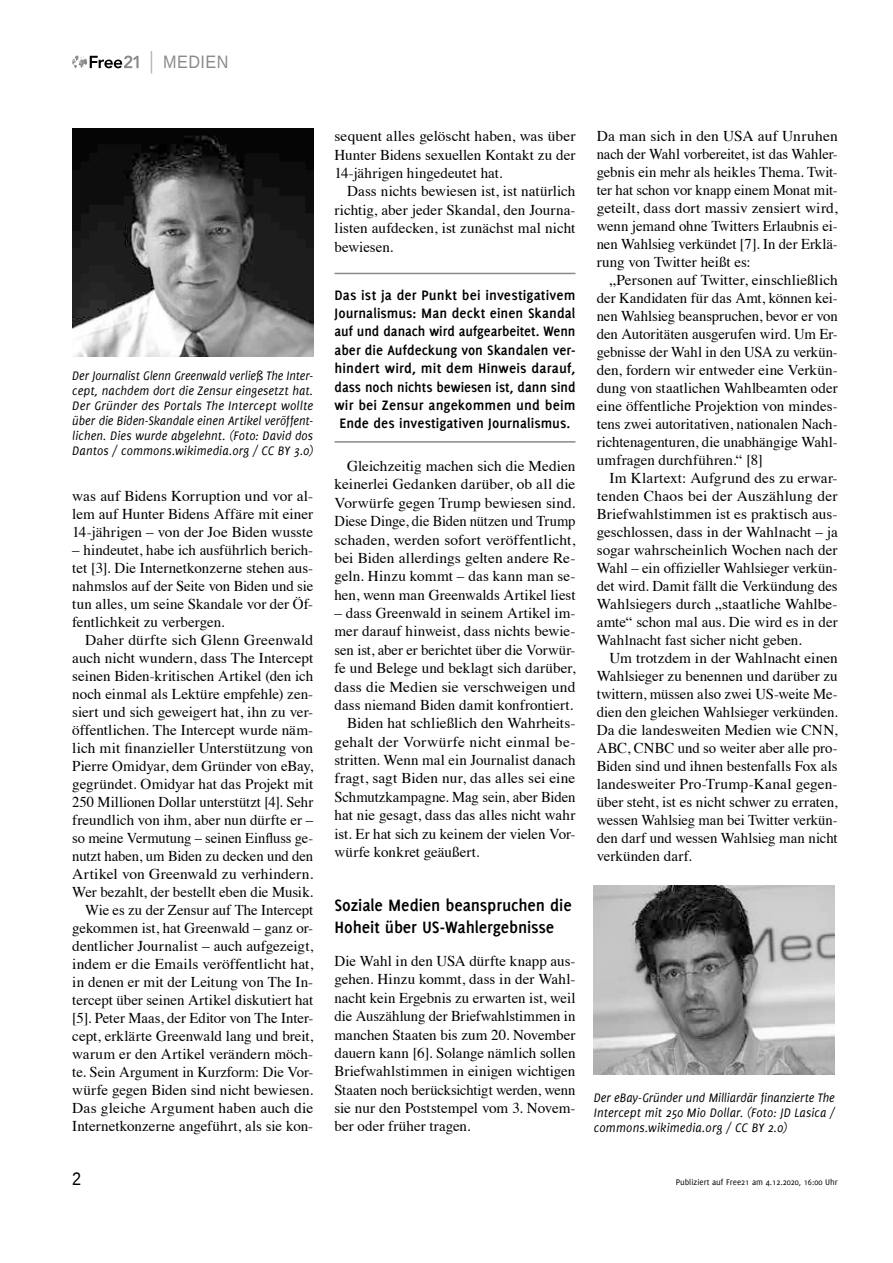
<style>
.page{position:relative;width:893px;height:1263px;background:#fff}
.page>*{position:absolute;margin:0;border:0;box-sizing:border-box;transform-origin:0 0}
.t1{font:700 18px/21.3px "Delicious";letter-spacing:-.005em;color:#000}
.t2{font:18px "Liberation Sans";letter-spacing:.03em;color:#8a8a8a;scale:.9 1}
.t3{font:18px "Liberation Sans";color:#000;scale:.9 1}
.t4{font:15px/18px "Times";color:#000;text-align:justify}
.t5{font:700 15px/18.3px "Delicious";letter-spacing:.005em;color:#000;text-align:center}
.t6{font:15px "Times";letter-spacing:.02em;color:#000}
.t7{font:italic 13.5px/15px "Delicious";letter-spacing:.01em;color:#000;text-align:justify;scale:.94 1}
.t8{font:9px "Delicious";color:#000}
</style>
<div class="page">
<svg style="left:72px;top:55px;width:67px;height:13px"></svg>
<svg style="left:151px;top:51px;width:1px;height:23px"></svg>
<hr style="left:334px;top:273px;width:241px;height:1px;background:#8a8a8a">
<hr style="left:334px;top:441px;width:241px;height:2px;background:#8a8a8a">
<img style="left:594px;top:885px;width:241px;height:190px">
<img style="left:72px;top:129px;width:241px;height:227px">
<p class="t2" style="left:163px;top:52px;width:74px">MEDIEN</p>
<p class="t7" style="left:72px;top:368px;width:258px">Der Journalist Glenn Greenwald verließ The Inter&shy;cept, nachdem dort die Zensur eingesetzt hat.<br>Der Gründer des Portals The Intercept wollte über die Biden-Skandale einen Artikel veröffent&shy;lichen. Dies wurde abgelehnt. (Foto: David dos Dantos / commons.wikimedia.org / CC BY 3.0)</p>
<p class="t4" style="left:72px;top:486px;width:242px">was auf Bidens Korruption und vor al&shy;lem auf Hunter Bidens Affäre mit einer 14-jährigen – von der Joe Biden wusste</p>
<p class="t4" style="left:72px;top:540px;width:242px">– hindeutet, habe ich ausführlich berich&shy;tet [3]. Die Internetkonzerne stehen aus&shy;nahmslos auf der Seite von Biden und sie tun alles, um seine Skandale vor der Öf&shy;fentlichkeit zu verbergen.</p>
<p class="t4" style="left:72px;top:630px;width:242px;text-align:right">Daher dürfte sich Glenn Greenwald auch nicht wundern, dass The Intercept seinen Biden-kritischen Artikel (den ich noch einmal als Lektüre empfehle) zen&shy;siert und sich geweigert hat, ihn zu ver&shy;öffentlichen. The Intercept wurde näm&shy;lich mit finanzieller Unterstützung von Pierre Omidyar, dem Gründer von eBay, gegründet. Omidyar hat das Projekt mit 250 Millionen Dollar unterstützt [4]. Sehr freundlich von ihm, aber nun dürfte er – so meine Vermutung – seinen Einfluss ge&shy;nutzt haben, um Biden zu decken und den Artikel von Greenwald zu verhindern.<br>Wer bezahlt, der bestellt eben die Musik.<br>Wie es zu der Zensur auf The Intercept gekommen ist, hat Greenwald – ganz or&shy;dentlicher Journalist – auch aufgezeigt, indem er die Emails veröffentlicht hat, in denen er mit der Leitung von The In&shy;tercept über seinen Artikel diskutiert hat [5]. Peter Maas, der Editor von The Inter&shy;cept, erklärte Greenwald lang und breit, warum er den Artikel verändern möch&shy;te. Sein Argument in Kurzform: Die Vor&shy;würfe gegen Biden sind nicht bewiesen.<br>Das gleiche Argument haben auch die Internetkonzerne angeführt, als sie kon-</p>
<p class="t4" style="left:334px;top:126px;width:242px">sequent alles gelöscht haben, was über Hunter Bidens sexuellen Kontakt zu der 14-jährigen hingedeutet hat.</p>
<p class="t4" style="left:334px;top:181px;width:242px;text-indent:13px">Dass nichts bewiesen ist, ist natürlich richtig, aber jeder Skandal, den Journa&shy;listen aufdecken, ist zunächst mal nicht bewiesen.</p>
<p class="t5" style="left:334px;top:285px;width:242px">Das ist ja der Punkt bei investigativem Journalismus: Man deckt einen Skandal auf und danach wird aufgearbeitet. Wenn aber die Aufdeckung von Skandalen ver&shy;hindert wird, mit dem Hinweis darauf, dass noch nichts bewiesen ist, dann sind wir bei Zensur angekommen und beim Ende des investigativen Journalismus.</p>
<p class="t4" style="left:334px;top:455px;width:242px;text-indent:13px">Gleichzeitig machen sich die Medien keinerlei Gedanken darüber, ob all die Vorwürfe gegen Trump bewiesen sind.<br>Diese Dinge, die Biden nützen und Trump schaden, werden sofort veröffentlicht, bei Biden allerdings gelten andere Re&shy;geln. Hinzu kommt – das kann man se&shy;hen, wenn man Greenwalds Artikel liest</p>
<p class="t4" style="left:334px;top:603px;width:242px">– dass Greenwald in seinem Artikel im-</p>
<p class="t4" style="left:334px;top:621px;width:242px">mer darauf hinweist, dass nichts bewie-</p>
<p class="t4" style="left:334px;top:639px;width:242px">sen ist, aber er berichtet über die Vorwür-</p>
<p class="t4" style="left:334px;top:658px;width:242px">fe und Belege und beklagt sich darüber,</p>
<p class="t4" style="left:334px;top:676px;width:242px">dass die Medien sie verschweigen und</p>
<p class="t4" style="left:334px;top:694px;width:240px">dass niemand Biden damit konfrontiert.</p>
<p class="t4" style="left:347px;top:713px;width:230px">Biden hat schließlich den Wahrheits-</p>
<p class="t6" style="left:334px;top:727px;width:242px">gehalt der Vorwürfe nicht einmal be-</p>
<p class="t4" style="left:334px;top:750px;width:242px">stritten. Wenn mal ein Journalist danach</p>
<p class="t4" style="left:334px;top:768px;width:242px">fragt, sagt Biden nur, das alles sei eine</p>
<p class="t4" style="left:334px;top:786px;width:242px">Schmutzkampagne. Mag sein, aber Biden</p>
<p class="t4" style="left:334px;top:805px;width:242px">hat nie gesagt, dass das alles nicht wahr</p>
<p class="t4" style="left:334px;top:823px;width:242px">ist. Er hat sich zu keinem der vielen Vor-</p>
<p class="t4" style="left:334px;top:841px;width:147px">würfe konkret geäußert.</p>
<p class="t1" style="left:334px;top:894px;width:239px">Soziale Medien beanspruchen die<br>Hoheit über US-Wahlergebnisse</p>
<p class="t4" style="left:334px;top:950px;width:242px">Die Wahl in den USA dürfte knapp aus&shy;gehen. Hinzu kommt, dass in der Wahl&shy;nacht kein Ergebnis zu erwarten ist, weil die Auszählung der Briefwahlstimmen in manchen Staaten bis zum 20. November dauern kann [6]. Solange nämlich sollen Briefwahlstimmen in einigen wichtigen Staaten noch berücksichtigt werden, wenn sie nur den Poststempel vom 3. Novem&shy;ber oder früher tragen.</p>
<p class="t4" style="left:597px;top:126px;width:242px">Da man sich in den USA auf Unruhen nach der Wahl vorbereitet, ist das Wahler&shy;gebnis ein mehr als heikles Thema. Twit&shy;ter hat schon vor knapp einem Monat mit&shy;geteilt, dass dort massiv zensiert wird, wenn jemand ohne Twitters Erlaubnis ei&shy;nen Wahlsieg verkündet [7]. In der Erklä&shy;rung von Twitter heißt es:</p>
<p class="t4" style="left:597px;top:270px;width:242px;text-indent:13px">„Personen auf Twitter, einschließlich der Kandidaten für das Amt, können kei&shy;nen Wahlsieg beanspruchen, bevor er von den Autoritäten ausgerufen wird. Um Er&shy;gebnisse der Wahl in den USA zu verkün&shy;den, fordern wir entweder eine Verkün&shy;dung von staatlichen Wahlbeamten oder eine öffentliche Projektion von mindes&shy;tens zwei autoritativen, nationalen Nach&shy;richtenagenturen, die unabhängige Wahl&shy;umfragen durchführen.“ [8]</p>
<p class="t4" style="left:597px;top:468px;width:242px;text-indent:13px">Im Klartext: Aufgrund des zu erwar&shy;tenden Chaos bei der Auszählung der Briefwahlstimmen ist es praktisch aus&shy;geschlossen, dass in der Wahlnacht – ja sogar wahrscheinlich Wochen nach der Wahl – ein offizieller Wahlsieger verkün&shy;det wird. Damit fällt die Verkündung des Wahlsiegers durch „staatliche Wahlbe&shy;amte“ schon mal aus. Die wird es in der Wahlnacht fast sicher nicht geben.</p>
<p class="t4" style="left:597px;top:648px;width:242px;text-indent:13px">Um trotzdem in der Wahlnacht einen Wahlsieger zu benennen und darüber zu twittern, müssen also zwei US-weite Me&shy;dien den gleichen Wahlsieger verkünden.<br>Da die landesweiten Medien wie CNN, ABC, CNBC und so weiter aber alle pro-Biden sind und ihnen bestenfalls Fox als landesweiter Pro-Trump-Kanal gegen&shy;über steht, ist es nicht schwer zu erraten, wessen Wahlsieg man bei Twitter verkün&shy;den darf und wessen Wahlsieg man nicht verkünden darf.</p>
<p class="t7" style="left:594px;top:1090px;width:258px">Der eBay-Gründer und Milliardär finanzierte The Intercept mit 250 Mio Dollar. (Foto: JD Lasica / commons.wikimedia.org / CC BY 2.0)</p>
<p class="t3" style="left:72px;top:1169px;width:12px">2</p>
<p class="t8" style="left:676px;top:1177px;width:163px">Publiziert auf Free21 am 4.12.2020, 16:00 Uhr</p>
</div>
